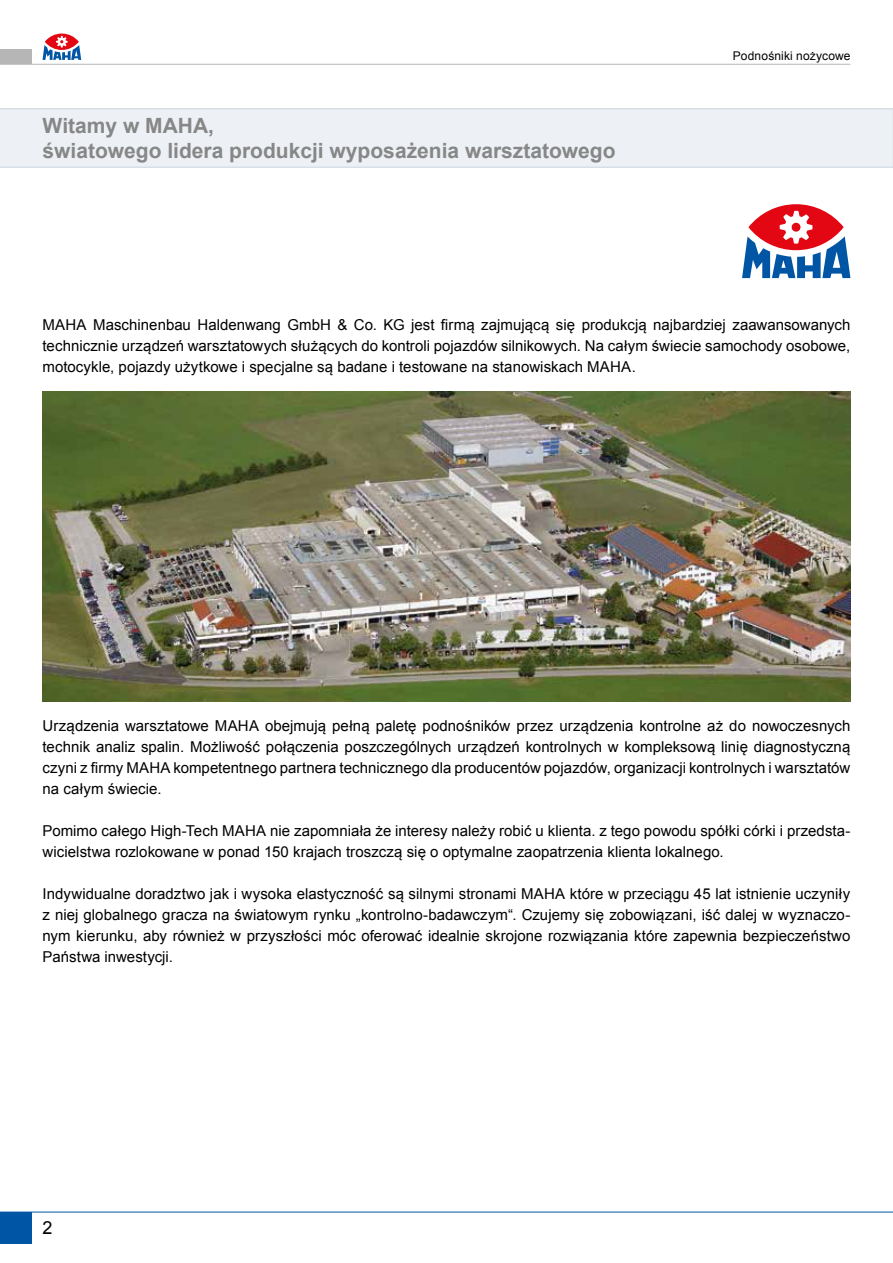
<style>
.page{position:relative;width:893px;height:1263px;background:#fff}
.page>*{position:absolute;margin:0;border:0;box-sizing:border-box;transform-origin:0 0}
.t1{font:700 21px/25.2px "Arial";color:#878787}
.t2{font:18px "Arial";color:#000}
.t3{font:15px/21px "Arial";letter-spacing:.005em;color:#000;text-align:justify}
.t4{font:12px "Arial";letter-spacing:.01em;color:#000}
</style>
<div class="page">
<hr style="left:0;top:64px;width:850px;height:1px;background:#b7b6b6">
<div style="left:0;top:50px;width:31px;height:14px;background:#b7b6b6"></div>
<hr style="left:0;top:1212px;width:893px;height:1px;background:#0056a4">
<div style="left:0;top:1212px;width:31px;height:31px;background:#0056a4"></div>
<div style="left:0;top:109px;width:892px;height:58px;background:#edf1f5"></div>
<hr style="left:0;top:108px;width:893px;height:1px;background:#cbd6e2">
<hr style="left:0;top:167px;width:893px;height:1px;background:#cbd6e2">
<svg style="left:892px;top:109px;width:1px;height:58px"></svg>
<img style="left:42px;top:391px;width:808px;height:311px">
<svg style="left:45px;top:34px;width:34px;height:16px"></svg>
<svg style="left:43px;top:36px;width:38px;height:24px"></svg>
<svg style="left:748px;top:204px;width:96px;height:46px"></svg>
<svg style="left:742px;top:211px;width:108px;height:67px"></svg>
<h1 class="t1" style="left:43px;top:114px;width:575px">Witamy w MAHA,<br>światowego lidera produkcji wyposażenia warsztatowego</h1>
<p class="t4" style="left:733px;top:48px;width:119px">Podnośniki nożycowe</p>
<p class="t3" style="left:43px;top:314px;width:809px">MAHA Maschinenbau Haldenwang GmbH &amp; Co. KG jest firmą zajmującą się produkcją najbardziej zaawansowanych technicznie urządzeń warsztatowych służących do kontroli pojazdów silnikowych. Na całym świecie samochody osobowe, motocykle, pojazdy użytkowe i specjalne są badane i testowane na stanowiskach MAHA.</p>
<p class="t3" style="left:43px;top:716px;width:809px">Urządzenia warsztatowe MAHA obejmują pełną paletę podnośników przez urządzenia kontrolne aż do nowoczesnych technik analiz spalin. Możliwość połączenia poszczególnych urządzeń kontrolnych w kompleksową linię diagnostyczną czyni z firmy MAHA kompetentnego partnera technicznego dla producentów pojazdów, organizacji kontrolnych i warsztatów na całym świecie.</p>
<p class="t3" style="left:43px;top:821px;width:809px">Pomimo całego High-Tech MAHA nie zapomniała że interesy należy robić u klienta. z tego powodu spółki córki i przedsta&shy;wicielstwa rozlokowane w ponad 150 krajach troszczą się o optymalne zaopatrzenia klienta lokalnego.</p>
<p class="t3" style="left:43px;top:884px;width:809px">Indywidualne doradztwo jak i wysoka elastyczność są silnymi stronami MAHA które w przeciągu 45 lat istnienie uczyniły z niej globalnego gracza na światowym rynku „kontrolno-badawczym“. Czujemy się zobowiązani, iść dalej w wyznaczo&shy;nym kierunku, aby również w przyszłości móc oferować idealnie skrojone rozwiązania które zapewnia bezpieczeństwo Państwa inwestycji.</p>
<p class="t2" style="left:42px;top:1215px;width:12px">2</p>
</div>
